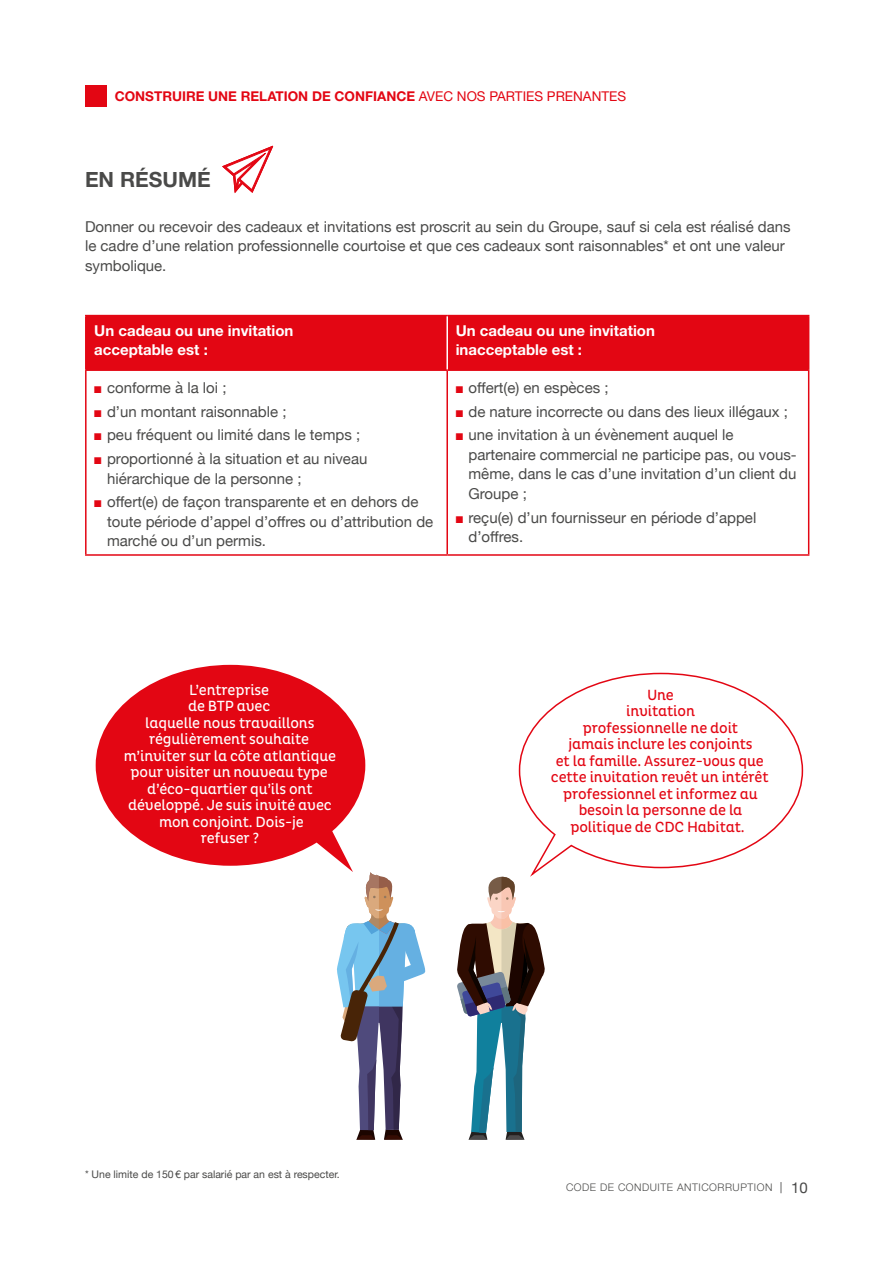
<style>
.page{position:relative;width:893px;height:1263px;background:#fff}
.page>*{position:absolute;margin:0;border:0;box-sizing:border-box;transform-origin:0 0}
.Ss_titre{font:700 21px "Helvetica Neue";color:#4a4a49}
.Txt_courant{font:15px/19.5px "Helvetica Neue";color:#4a4a49}
.Txt_phylactère_blanc{font:15px/16.5px "Pluto Cond";letter-spacing:-.01em;color:#fff;text-align:center}
.Txt_phylactère_rouge{font:15px/16.5px "Pluto Cond";letter-spacing:-.01em;color:#e30613;text-align:center}
.Txt_courant-2{font:700 15px/19.5px "Helvetica Neue";color:#fff}
.Sur-titre{font:700 13.5px "Helvetica Neue";color:#e30613}
.notes{font:10.5px "Helvetica Neue";color:#4a4a49}
.t1{font:300 10.5px "Helvetica Neue";letter-spacing:.05em;color:#4a4a49}
.s1{font-weight:400}
.s2{color:#e30613}
.s3{font-size:15px}
.s4{font-weight:400;font-size:15px}
</style>
<div class="page">
<div style="left:87px;top:316px;width:721px;height:53px;background:#e30613"></div>
<hr style="left:85px;top:315px;width:362px;height:1px;background:#e30613">
<hr style="left:85px;top:316px;width:2px;height:53px;background:#e30613">
<hr style="left:447px;top:315px;width:362px;height:1px;background:#e30613">
<hr style="left:808px;top:316px;width:1px;height:53px;background:#e30613">
<hr style="left:85px;top:369px;width:362px;height:2px;background:#e30613">
<hr style="left:85px;top:371px;width:2px;height:183px;background:#e30613">
<hr style="left:447px;top:369px;width:362px;height:2px;background:#e30613">
<hr style="left:446px;top:371px;width:2px;height:183px;background:#e30613">
<hr style="left:808px;top:371px;width:1px;height:183px;background:#e30613">
<hr style="left:85px;top:554px;width:362px;height:2px;background:#e30613">
<hr style="left:447px;top:554px;width:362px;height:2px;background:#e30613">
<hr style="left:446px;top:316px;width:2px;height:53px;background:#fff">
<svg style="left:222px;top:145px;width:51px;height:48px"></svg>
<div style="left:85px;top:85px;width:21px;height:21px;background:#e30613"></div>
<svg style="left:518px;top:672px;width:286px;height:205px"></svg>
<svg style="left:96px;top:665px;width:269px;height:207px;fill:#e30613"></svg>
<svg style="left:457px;top:877px;width:88px;height:263px"></svg>
<svg style="left:337px;top:872px;width:88px;height:268px"></svg>
<p class="Sur-titre" style="left:115px;top:88px;width:513px">CONSTRUIRE UNE RELATION DE CONFIANCE <span class="s1">AVEC NOS PARTIES PRENANTES</span></p>
<p class="Ss_titre" style="left:85px;top:166px;width:127px">EN RÉSUMÉ</p>
<p class="Txt_courant" style="left:85px;top:217px;width:707px">Donner ou recevoir des cadeaux et invitations est proscrit au sein du Groupe, sauf si cela est réalisé dans le cadre d’une relation professionnelle courtoise et que ces cadeaux sont raisonnables* et ont une valeur symbolique.</p>
<p class="Txt_courant-2" style="left:94px;top:320px;width:201px">Un cadeau ou une invitation acceptable est :</p>
<p class="Txt_courant-2" style="left:456px;top:320px;width:201px">Un cadeau ou une invitation inacceptable est :</p>
<p class="Txt_courant" style="left:94px;top:379px;width:134px"><span class="s2">■</span> conforme à la loi ;</p>
<p class="Txt_courant" style="left:94px;top:402px;width:194px"><span class="s2">■</span> d’un montant raisonnable ;</p>
<p class="Txt_courant" style="left:94px;top:426px;width:267px"><span class="s2">■</span> peu fréquent ou limité dans le temps ;</p>
<p class="Txt_courant" style="left:107px;top:450px;width:262px;text-indent:-13px"><span class="s2">■</span> proportionné à la situation et au niveau hiérarchique de la personne ;</p>
<p class="Txt_courant" style="left:107px;top:493px;width:328px;text-indent:-13px"><span class="s2">■</span> offert(e) de façon transparente et en dehors de toute période d’appel d’offres ou d’attribution de marché ou d’un permis.</p>
<p class="Txt_courant" style="left:456px;top:379px;width:154px"><span class="s2">■</span> offert(e) en espèces ;</p>
<p class="Txt_courant" style="left:456px;top:402px;width:334px"><span class="s2">■</span> de nature incorrecte ou dans des lieux illégaux ;</p>
<p class="Txt_courant" style="left:468px;top:426px;width:330px;text-indent:-13px"><span class="s2">■</span> une invitation à un évènement auquel le partenaire commercial ne participe pas, ou vous&shy;même, dans le cas d’une invitation d’un client du Groupe ;</p>
<p class="Txt_courant" style="left:468px;top:508px;width:289px;text-indent:-13px"><span class="s2">■</span> reçu(e) d’un fournisseur en période d’appel d’offres.</p>
<p class="Txt_phylactère_blanc" style="left:124px;top:682px;width:214px">L’entreprise<br>de BTP avec<br>laquelle nous travaillons régulièrement souhaite m’inviter sur la côte atlantique pour visiter un nouveau type d’éco-quartier qu’ils ont développé. Je suis invité avec mon conjoint. Dois-je<br>refuser ?</p>
<p class="notes" style="left:85px;top:1166px;width:254px">* Une limite de 150€ par salarié par an est à respecter.</p>
<p class="Txt_phylactère_rouge" style="left:551px;top:687px;width:219px">Une<br>invitation<br>professionnelle ne doit<br>jamais inclure les conjoints<br>et la famille. Assurez-vous que cette invitation revêt un intérêt professionnel et informez au besoin la personne de la politique de CDC Habitat.</p>
<p class="t1" style="left:566px;top:1181px;width:243px">CODE DE CONDUITE ANTICORRUPTION <span class="s3">|</span> <span class="s4">10</span></p>
</div>
